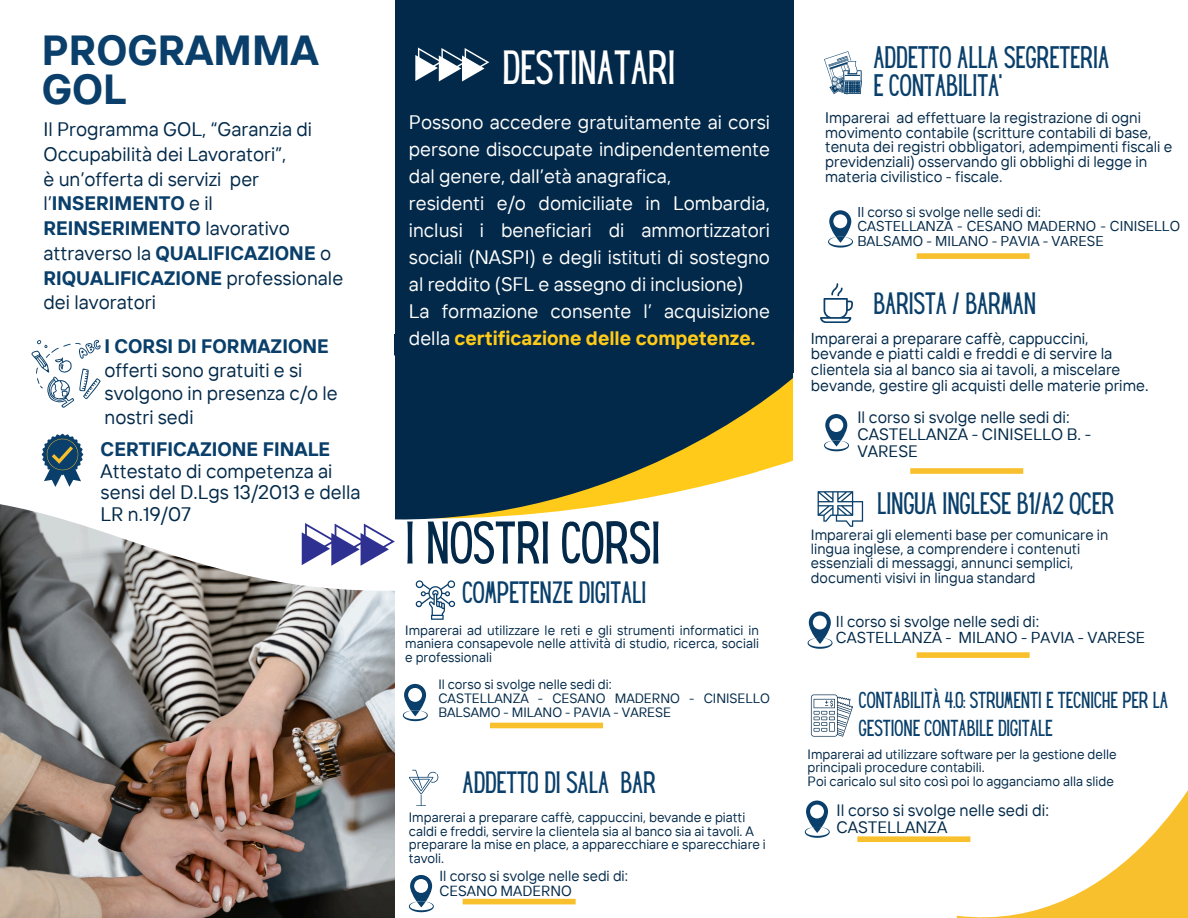
<style>
.page{position:relative;width:1188px;height:918px;background:#fff}
.page>*{position:absolute;margin:0;border:0;box-sizing:border-box;transform-origin:0 0}
.t1{font:52.5px "Hey Gotcha";color:#022949}
.t2{font:700 42px/38.2px "TT Interphases";color:#093f6a}
.t3{font:42px "Hey Gotcha";color:#fff}
.t4{font:27.3px/27.9px "Hey Gotcha";color:#093f6a}
.t5{font:27.15px "Hey Gotcha";color:#093f6a}
.t6{font:27px "Hey Gotcha";color:#093f6a}
.t7{font:20.25px/27.9px "Hey Gotcha";color:#093f6a}
.t8{font:19.5px/24.8px "TT Interphases";color:#022949}
.t9{font:19.5px/27px "TT Interphases";color:#fff;text-align:justify}
.t10{font:700 19.5px "TT Interphases";color:#093f6a}
.t11{font:16.5px/16.8px "TT Interphases";color:#022949}
.t12{font:15.75px/15.8px "TT Interphases";color:#022949}
.t13{font:15.3px/14.7px "TT Interphases";color:#022949}
.t14{font:14.85px/14.1px "TT Interphases";color:#022949}
.t15{font:14.7px "TT Interphases";color:#022949}
.t16{font:14.25px/14.5px "TT Interphases";color:#022949}
.t17{font:13.5px/13.5px "TT Interphases";color:#022949}
.s1{font-weight:700;color:#093f6a}
.s2{font-weight:700;color:#ffca18}
</style>
<div class="page">
<img style="left:0;top:596px;width:395px;height:322px">
<div style="left:395px;top:0;width:398px;height:373px;background:#022949"></div>
<svg style="left:395px;top:373px;width:398px;height:147px;background:#4f6157"></svg>
<svg style="left:0;top:407px;width:395px;height:189px"></svg>
<svg style="left:956px;top:790px;width:232px;height:128px"></svg>
<div style="left:490px;top:723px;width:113px;height:5px;background:#f8c02c"></div>
<svg style="left:42px;top:434px;width:41px;height:53px"></svg>
<svg style="left:31px;top:340px;width:70px;height:67px"></svg>
<svg style="left:416px;top:580px;width:39px;height:40px"></svg>
<svg style="left:824px;top:51px;width:37px;height:43px"></svg>
<div style="left:917px;top:253px;width:113px;height:6px;background:#f8c02c"></div>
<svg style="left:828px;top:210px;width:25px;height:37px"></svg>
<div style="left:910px;top:468px;width:113px;height:6px;background:#f8c02c"></div>
<svg style="left:820px;top:283px;width:33px;height:40px"></svg>
<div style="left:917px;top:652px;width:113px;height:6px;background:#f8c02c"></div>
<svg style="left:818px;top:491px;width:45px;height:36px"></svg>
<svg style="left:409px;top:770px;width:29px;height:36px"></svg>
<svg style="left:811px;top:695px;width:42px;height:41px"></svg>
<svg style="left:824px;top:414px;width:25px;height:37px"></svg>
<svg style="left:808px;top:612px;width:24px;height:37px"></svg>
<svg style="left:805px;top:801px;width:25px;height:37px"></svg>
<svg style="left:403px;top:684px;width:25px;height:37px"></svg>
<svg style="left:409px;top:875px;width:25px;height:37px"></svg>
<div style="left:463px;top:899px;width:113px;height:5px;background:#f8c02c"></div>
<div style="left:857px;top:836px;width:113px;height:6px;background:#f8c02c"></div>
<svg style="left:302px;top:523px;width:93px;height:43px"></svg>
<svg style="left:415px;top:48px;width:74px;height:33px"></svg>
<p class="t2" style="left:42px;top:31px;width:278px">PROGRAMMA<br>GOL</p>
<h2 class="t8" style="left:43px;top:116px;width:270px">Il Programma GOL, “Garanzia di<br>Occupabilità dei Lavoratori”,</h2>
<p class="t8" style="left:43px;top:166px;width:301px">è un’offerta di servizi per l’<span class="s1">INSERIMENTO</span> e il<br><span class="s1">REINSERIMENTO</span> lavorativo attraverso la <span class="s1">QUALIFICAZIONE</span> o<br><span class="s1">RIQUALIFICAZIONE</span> professionale dei lavoratori</p>
<p class="t8" style="left:105px;top:334px;width:235px;line-height:23.7px"><span class="s1">I CORSI DI FORMAZIONE </span>offerti sono gratuiti e si svolgono in presenza c/o le nostri sedi</p>
<p class="t10" style="left:101px;top:436px;width:231px">CERTIFICAZIONE FINALE</p>
<p class="t8" style="left:101px;top:460px;width:262px;line-height:21.3px">Attestato di competenza ai sensi del D.Lgs 13/2013 e della<br>LR n.19/07</p>
<p class="t3" style="left:503px;top:50px;width:174px">DESTINATARI</p>
<p class="t9" style="left:409px;top:109px;width:363px">Possono accedere gratuitamente ai corsi persone disoccupate indipendentemente dal genere, dall’età anagrafica,</p>
<p class="t9" style="left:409px;top:190px;width:363px">residenti e/o domiciliate in Lombardia, inclusi i beneficiari di ammortizzatori sociali (NASPI) e degli istituti di sostegno al reddito (SFL e assegno di inclusione)</p>
<p class="t9" style="left:409px;top:298px;width:363px">La formazione consente l’ acquisizione della <span class="s2">certificazione delle competenze.</span></p>
<p class="t1" style="left:405px;top:522px;width:257px">I NOSTRI CORSI</p>
<p class="t6" style="left:463px;top:582px;width:185px">COMPETENZE DIGITALI</p>
<p class="t17" style="left:405px;top:623px;width:355px;text-align:justify">Imparerai ad utilizzare le reti e gli strumenti informatici in maniera consapevole nelle attività di studio, ricerca, sociali e professionali</p>
<p class="t17" style="left:438px;top:677px;width:175px">Il corso si svolge nelle sedi di:</p>
<h3 class="t17" style="left:438px;top:691px;width:333px;line-height:14.1px">CASTELLANZA - CESANO MADERNO - CINISELLO<br>BALSAMO - MILANO - PAVIA - VARESE</h3>
<p class="t6" style="left:463px;top:771px;width:193px">ADDETT0 DI SALA BAR</p>
<p class="t17" style="left:409px;top:810px;width:359px">Imparerai a preparare caffè, cappuccini, bevande e piatti caldi e freddi, servire la clientela sia al banco sia ai tavoli. A preparare la mise en place, a apparecchiare e sparecchiare i tavoli.</p>
<p class="t15" style="left:440px;top:866px;width:190px">Il corso si svolge nelle sedi di:</p>
<p class="t15" style="left:440px;top:881px;width:134px">CESANO MADERNO</p>
<p class="t4" style="left:873px;top:46px;width:237px">ADDETTO ALLA SEGRETERIA<br>E CONTABILITA’</p>
<p class="t13" style="left:825px;top:110px;width:349px">Imparerai ad effettuare la registrazione di ogni movimento contabile (scritture contabili di base, tenuta dei registri obbligatori, adempimenti fiscali e previdenziali) osservando gli obblighi di legge in materia civilistico - fiscale.</p>
<p class="t16" style="left:857px;top:204px;width:185px">Il corso si svolge nelle sedi di:</p>
<p class="t16" style="left:857px;top:219px;width:324px">CASTELLANZA - CESANO MADERNO - CINISELLO<br>BALSAMO - MILANO - PAVIA - VARESE</p>
<p class="t6" style="left:873px;top:293px;width:164px">BARISTA / BARMAN</p>
<p class="t12" style="left:811px;top:330px;width:339px">Imparerai a preparare caffè, cappuccini, bevande e piatti caldi e freddi e di servire la clientela sia al banco sia ai tavoli, a miscelare bevande, gestire gli acquisti delle materie prime.</p>
<h1 class="t11" style="left:857px;top:408px;width:214px">Il corso si svolge nelle sedi di:</h1>
<p class="t11" style="left:857px;top:425px;width:235px">CASTELLANZA - CINISELLO B. -<br>VARESE</p>
<p class="t5" style="left:877px;top:493px;width:239px">LINGUA INGLESE B1/A2 QCER</p>
<p class="t14" style="left:811px;top:528px;width:299px">Imparerai gli elementi base per comunicare in lingua inglese, a comprendere i contenuti essenziali di messaggi, annunci semplici, documenti visivi in lingua standard</p>
<p class="t12" style="left:836px;top:613px;width:205px">Il corso si svolge nelle sedi di:</p>
<p class="t12" style="left:836px;top:629px;width:311px">CASTELLANZA - MILANO - PAVIA - VARESE</p>
<p class="t7" style="left:859px;top:688px;width:311px">CONTABILITÀ 4.0: STRUMENTI E TECNICHE PER LA<br>GESTIONE CONTABILE DIGITALE</p>
<p class="t17" style="left:808px;top:747px;width:311px">Imparerai ad utilizzare software per la gestione delle principali procedure contabili.</p>
<p class="t17" style="left:808px;top:774px;width:308px">Poi caricalo sul sito così poi lo agganciamo alla slide</p>
<p class="t11" style="left:837px;top:802px;width:214px">Il corso si svolge nelle sedi di:</p>
<p class="t11" style="left:837px;top:818px;width:112px">CASTELLANZA</p>
</div>
